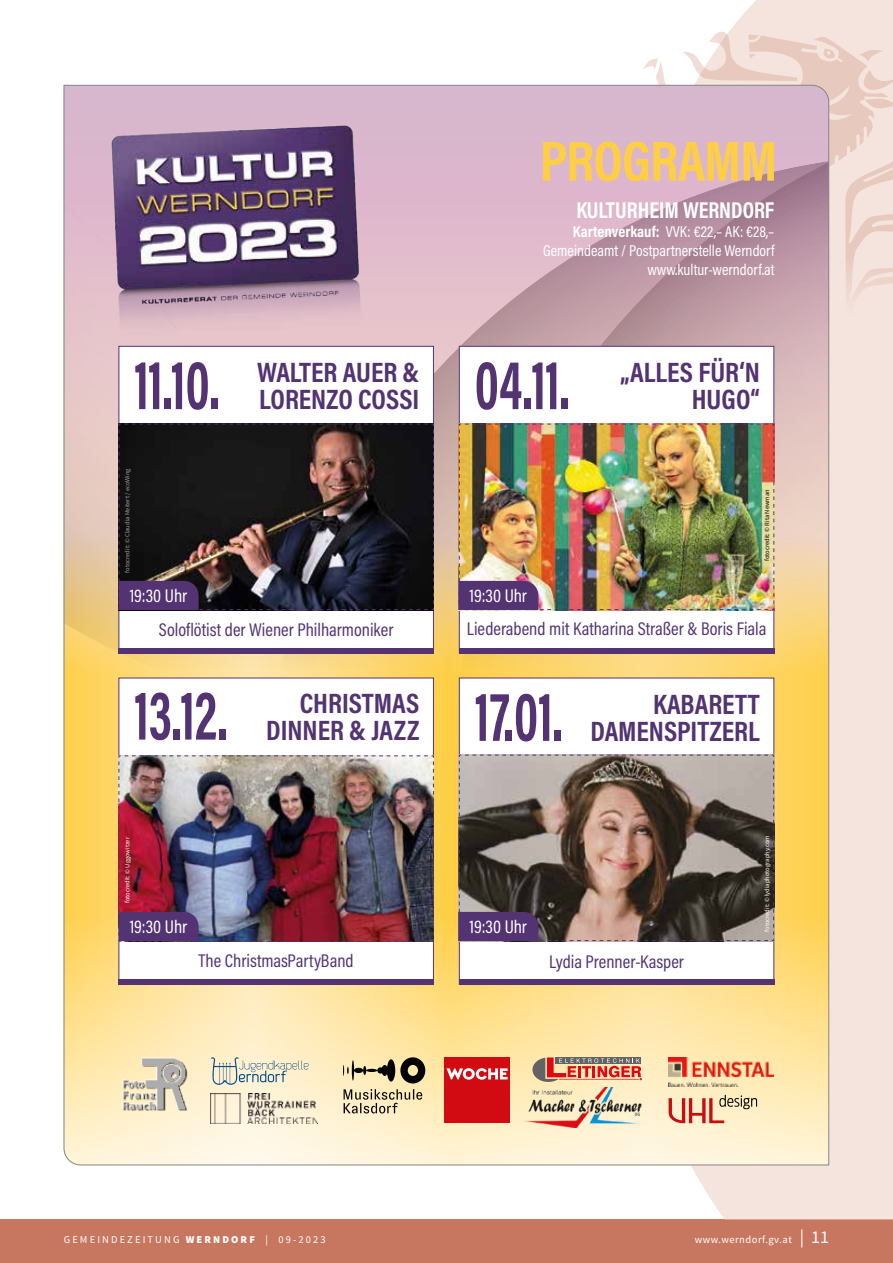
<style>
.page{position:relative;width:893px;height:1263px;background:#fff}
.page>*{position:absolute;margin:0;border:0;box-sizing:border-box;transform-origin:0 0}
.t1{font:700 70.65px "Acumin Pro Cond";color:#533372;scale:.75 1}
.t2{font:700 57.15px "Acumin Pro Cond";letter-spacing:-.015em;color:#fecf44}
.t3{font:700 28.35px/27px "Acumin Pro Cond";color:#533372;text-align:right}
.t4{font:700 23.1px "Acumin Pro Cond";color:#fff;scale:.96 1}
.t5{font:18.6px "Acumin Pro Cond";color:#533372}
.t6{font:18.6px "Acumin Pro Cond";color:#fff}
.t7{font:15.9px/19px "Acumin Pro Cond";color:#fff;text-align:right}
.t8{font:10.5px "Source Sans Pro";letter-spacing:.2em;color:#fff}
.t9{font:10.5px "Source Sans Pro";letter-spacing:.05em;color:#fff}
.t10{font:6.45px "Source Sans Pro";color:#fff}
.t11{font:6.45px "Source Sans Pro";color:#9d9d9c}
.t12{font:6.45px "Source Sans Pro";color:#000}
.s1{font-weight:700}
.s2{font-weight:900}
.s3{font-size:18px}
</style>
<div class="page">
<div style="left:0;top:1219px;width:893px;height:44px;background:#c77760"></div>
<svg style="left:579px;top:0;width:314px;height:1219px;fill:#f4e4dd"></svg>
<svg style="left:605px;top:35px;width:284px;height:356px;fill:#f4e4dd"></svg>
<svg style="left:860px;top:49px;width:23px;height:12px"></svg>
<svg style="left:845px;top:140px;width:48px;height:293px"></svg>
<svg style="left:857px;top:70px;width:36px;height:39px"></svg>
<svg style="left:623px;top:31px;width:174px;height:54px"></svg>
<svg style="left:822px;top:49px;width:14px;height:10px"></svg>
<img style="left:64px;top:85px;width:765px;height:1080px">
<h2 class="t2" style="left:540px;top:123px;width:239px">PROGRAMM</h2>
<p class="t4" style="left:576px;top:194px;width:208px">KULTURHEIM WERNDORF</p>
<p class="t7" style="left:543px;top:221px;width:233px"><span class="s1">Kartenverkauf:</span> VVK: €22,– AK: €28,–<br>Gemeindeamt / Postpartnerstelle Werndorf www.kultur-werndorf.at</p>
<h1 class="t1" style="left:134px;top:338px;width:116px">11.10.</h1>
<h3 class="t3" style="left:257px;top:358px;width:164px">WALTER AUER &amp;</h3>
<h3 class="t3" style="left:259px;top:385px;width:162px">LORENZO COSSI</h3>
<h1 class="t1" style="left:475px;top:338px;width:128px">04.11.</h1>
<h3 class="t3" style="left:620px;top:358px;width:141px">„ALLES FÜR‘N<br>HUGO“</h3>
<p class="t11" style="left:123px;top:573px;width:106px;rotate:-90deg">fotocredit: © Claudia Meitert / ecoWing</p>
<p class="t12" style="left:763px;top:561px;width:73px;rotate:-90deg">fotocredit: © Rita Newman</p>
<p class="t6" style="left:130px;top:584px;width:59px">19:30 Uhr</p>
<p class="t6" style="left:469px;top:584px;width:59px">19:30 Uhr</p>
<p class="t5" style="left:159px;top:617px;width:236px">Soloflötist der Wiener Philharmoniker</p>
<p class="t5" style="left:467px;top:616px;width:301px">Liederabend mit Katharina Straßer &amp; Boris Fiala</p>
<h1 class="t1" style="left:134px;top:668px;width:126px">13.12.</h1>
<h3 class="t3" style="left:266px;top:688px;width:155px">CHRISTMAS<br>DINNER &amp; JAZZ</h3>
<h1 class="t1" style="left:475px;top:670px;width:119px">17.01.</h1>
<h3 class="t3" style="left:653px;top:690px;width:108px">KABARETT</h3>
<h3 class="t3" style="left:590px;top:717px;width:171px">DAMENSPITZERL</h3>
<p class="t10" style="left:123px;top:903px;width:67px;rotate:-90deg">fotocredit: © Uggowitzer</p>
<p class="t6" style="left:130px;top:915px;width:59px">19:30 Uhr</p>
<p class="t6" style="left:469px;top:915px;width:59px">19:30 Uhr</p>
<p class="t10" style="left:763px;top:932px;width:98px;rotate:-90deg">fotocredit: © lydiaphotography.com</p>
<p class="t5" style="left:199px;top:949px;width:157px">The ChristmasPartyBand</p>
<p class="t5" style="left:549px;top:950px;width:136px">Lydia Prenner-Kasper</p>
<p class="t8" style="left:64px;top:1233px;width:263px">GEMEINDEZEITUNG <span class="s2">WERNDORF</span> | 09-2023</p>
<p class="t9" style="left:695px;top:1233px;width:136px">www.werndorf.gv.at <span class="s3">| 11</span></p>
</div>
